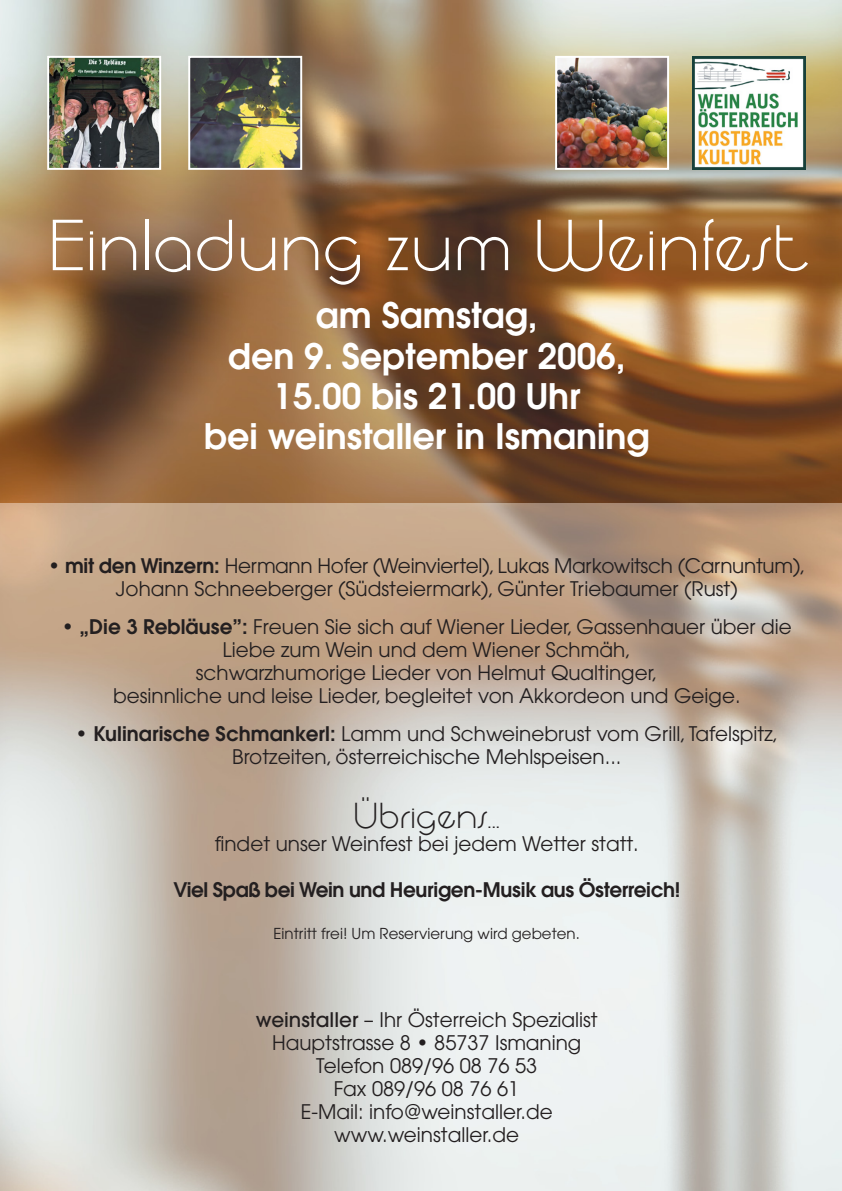
<style>
.page{position:relative;width:842px;height:1191px;background:#fff}
.page>*{position:absolute;margin:0;border:0;box-sizing:border-box;transform-origin:0 0}
.t1{font:70px "Cecilia";color:#fff}
.t2{font:600 35px/40.2px "Avant Garde";color:#fff;text-align:center}
.t3{font:35px "Cecilia";color:#231f20}
.t4{font:20px/23px "Avant Garde";color:#231f20;text-align:center}
.t5{font:600 20px "Avant Garde";letter-spacing:-.02em;color:#231f20}
.t6{font:15px "Avant Garde";color:#231f20}
.s1{font-weight:600}
.s2{font-weight:500}
</style>
<div class="page">
<img style="left:0;top:0;width:842px;height:503px">
<img style="left:558px;top:59px;width:108px;height:108px">
<div style="left:555px;top:56px;width:114px;height:114px;border:2px solid #fff"></div>
<img style="left:693px;top:57px;width:112px;height:112px">
<img style="left:191px;top:59px;width:108px;height:108px">
<div style="left:188px;top:56px;width:114px;height:114px;border:2px solid #fff"></div>
<img style="left:50px;top:59px;width:108px;height:108px">
<div style="left:47px;top:56px;width:114px;height:114px;border:2px solid #fff"></div>
<h1 class="t1" style="left:48px;top:219px;width:758px">Einladung zum Weinfest</h1>
<h2 class="t2" style="left:204px;top:298px;width:447px">am Samstag,<br>den 9. September 2006,<br>15.00 bis 21.00 Uhr<br>bei weinstaller in Ismaning</h2>
<p class="t4" style="left:48px;top:556px;width:759px">• <span class="s1">mit den Winzern:</span> Hermann Hofer (Weinviertel), Lukas Markowitsch (Carnuntum),<br>Johann Schneeberger (Südsteiermark), Günter Triebaumer (Rust)</p>
<p class="t4" style="left:62px;top:617px;width:731px">• <span class="s1">„Die 3 Rebläuse”:</span> Freuen Sie sich auf Wiener Lieder, Gassenhauer über die Liebe zum Wein und dem Wiener Schmäh,<br>schwarzhumorige Lieder von Helmut Qualtinger,<br>besinnliche und leise Lieder, begleitet von Akkordeon und Geige.</p>
<p class="t4" style="left:75px;top:724px;width:704px">• <span class="s1">Kulinarische Schmankerl:</span> Lamm und Schweinebrust vom Grill, Tafelspitz,<br>Brotzeiten, österreichische Mehlspeisen...</p>
<h2 class="t3" style="left:353px;top:803px;width:148px">Übrigens...</h2>
<p class="t4" style="left:215px;top:834px;width:425px">findet unser Weinfest bei jedem Wetter statt.</p>
<p class="t5" style="left:173px;top:882px;width:508px">Viel Spaß bei Wein und Heurigen-Musik aus Österreich!</p>
<p class="t6" style="left:274px;top:928px;width:308px">Eintritt frei! Um Reservierung wird gebeten.</p>
<p class="t4" style="left:256px;top:1009px;width:343px"><span class="s2">weinstaller</span> – Ihr Österreich Spezialist<br>Hauptstrasse 8 • 85737 Ismaning<br>Telefon 089/96 08 76 53<br>Fax 089/96 08 76 61<br>E-Mail: info@weinstaller.de www.weinstaller.de</p>
</div>
